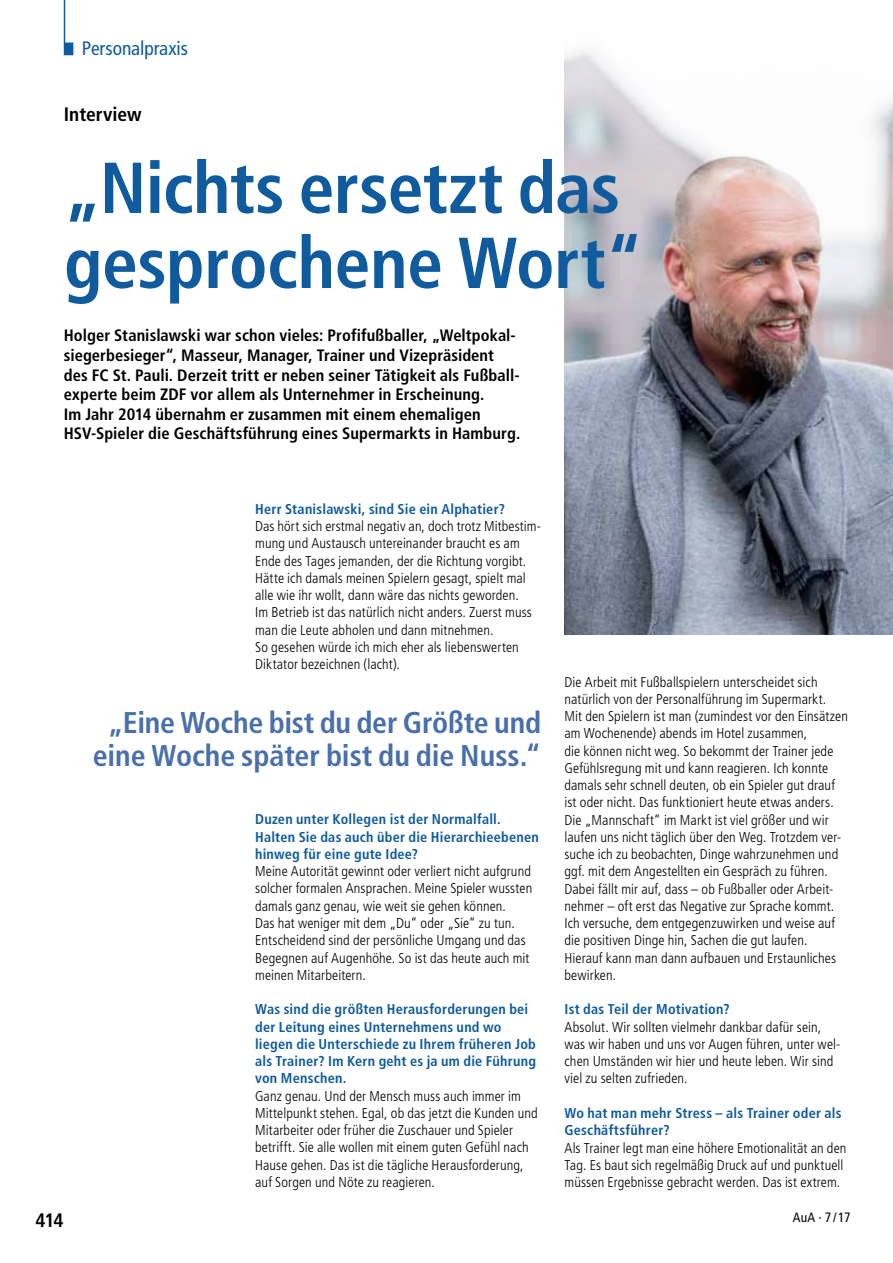
<style>
.page{position:relative;width:893px;height:1263px;background:#fff}
.page>*{position:absolute;margin:0;border:0;box-sizing:border-box;transform-origin:0 0}
.t1{font:700 condensed 72px/75px "Frutiger LT Std";letter-spacing:-.005em;color:#105b9d}
.t2{font:700 condensed 30px/33px "Frutiger LT Std";letter-spacing:-.005em;color:#4970ab;text-align:center}
.t3{font:condensed 19.5px "Frutiger LT Std";letter-spacing:-.005em;color:#105b9d}
.t4{font:700 condensed 19.5px "Frutiger LT Std";color:#000}
.t5{font:700 condensed 16.5px/19.5px "Frutiger LT Std";letter-spacing:.005em;color:#000}
.t6{font:300 condensed 14.25px/17.2px "Frutiger LT Std";letter-spacing:.01em;color:#000}
.t7{font:700 condensed 14.25px/17.2px "Frutiger LT Std";letter-spacing:.015em;color:#105b9d}
.t8{font:condensed 13.5px "Frutiger LT Std";color:#000}
</style>
<div class="page">
<svg style="left:64px;top:0;width:9px;height:55px"></svg>
<img style="left:564px;top:50px;width:329px;height:585px">
<h3 class="t3" style="left:82px;top:37px;width:108px">Personalpraxis</h3>
<h3 class="t4" style="left:64px;top:103px;width:79px">Interview</h3>
<h1 class="t1" style="left:64px;top:151px;width:581px">„Nichts ersetzt das gesprochene Wort“</h1>
<p class="t5" style="left:64px;top:326px;width:458px">Holger Stanislawski war schon vieles: Profifußballer, „Weltpokal&shy;siegerbesieger“, Masseur, Manager, Trainer und Vizepräsident des FC St. Pauli. Derzeit tritt er neben seiner Tätigkeit als Fußball&shy;experte beim ZDF vor allem als Unternehmer in Erscheinung.<br>Im Jahr 2014 übernahm er zusammen mit einem ehemaligen HSV-Spieler die Geschäftsführung eines Supermarkts in Hamburg.</p>
<p class="t7" style="left:255px;top:500px;width:251px">Herr Stanislawski, sind Sie ein Alphatier?</p>
<p class="t6" style="left:255px;top:518px;width:287px">Das hört sich erstmal negativ an, doch trotz Mitbestim&shy;mung und Austausch untereinander braucht es am Ende des Tages jemanden, der die Richtung vorgibt.<br>Hätte ich damals meinen Spielern gesagt, spielt mal alle wie ihr wollt, dann wäre das nichts geworden.<br>Im Betrieb ist das natürlich nicht anders. Zuerst muss man die Leute abholen und dann mitnehmen.<br>So gesehen würde ich mich eher als liebenswerten Diktator bezeichnen (lacht).</p>
<h2 class="t2" style="left:93px;top:706px;width:450px">„Eine Woche bist du der Größte und eine Woche später bist du die Nuss.“</h2>
<p class="t7" style="left:255px;top:811px;width:285px">Duzen unter Kollegen ist der Normalfall.<br>Halten Sie das auch über die Hierarchieebenen hinweg für eine gute Idee?</p>
<p class="t6" style="left:255px;top:863px;width:279px">Meine Autorität gewinnt oder verliert nicht aufgrund solcher formalen Ansprachen. Meine Spieler wussten damals ganz genau, wie weit sie gehen können.<br>Das hat weniger mit dem „Du“ oder „Sie“ zu tun.<br>Entscheidend sind der persönliche Umgang und das Begegnen auf Augenhöhe. So ist das heute auch mit meinen Mitarbeitern.</p>
<p class="t7" style="left:255px;top:1001px;width:282px">Was sind die größten Herausforderungen bei der Leitung eines Unternehmens und wo liegen die Unterschiede zu Ihrem früheren Job als Trainer? Im Kern geht es ja um die Führung von Menschen.</p>
<p class="t6" style="left:255px;top:1087px;width:284px">Ganz genau. Und der Mensch muss auch immer im Mittelpunkt stehen. Egal, ob das jetzt die Kunden und Mitarbeiter oder früher die Zuschauer und Spieler betrifft. Sie alle wollen mit einem guten Gefühl nach Hause gehen. Das ist die tägliche Herausforderung, auf Sorgen und Nöte zu reagieren.</p>
<p class="t6" style="left:564px;top:673px;width:285px">Die Arbeit mit Fußballspielern unterscheidet sich natürlich von der Personalführung im Supermarkt.<br>Mit den Spielern ist man (zumindest vor den Einsätzen am Wochenende) abends im Hotel zusammen,<br>die können nicht weg. So bekommt der Trainer jede Gefühlsregung mit und kann reagieren. Ich konnte damals sehr schnell deuten, ob ein Spieler gut drauf ist oder nicht. Das funktioniert heute etwas anders.<br>Die „Mannschaft“ im Markt ist viel größer und wir laufen uns nicht täglich über den Weg. Trotzdem ver&shy;suche ich zu beobachten, Dinge wahrzunehmen und ggf. mit dem Angestellten ein Gespräch zu führen.<br>Dabei fällt mir auf, dass – ob Fußballer oder Arbeit&shy;nehmer – oft erst das Negative zur Sprache kommt.<br>Ich versuche, dem entgegenzuwirken und weise auf die positiven Dinge hin, Sachen die gut laufen.<br>Hierauf kann man dann aufbauen und Erstaunliches bewirken.</p>
<p class="t7" style="left:564px;top:1001px;width:167px">Ist das Teil der Motivation?</p>
<p class="t6" style="left:564px;top:1018px;width:277px">Absolut. Wir sollten vielmehr dankbar dafür sein, was wir haben und uns vor Augen führen, unter wel&shy;chen Umständen wir hier und heute leben. Wir sind viel zu selten zufrieden.</p>
<p class="t7" style="left:564px;top:1104px;width:279px">Wo hat man mehr Stress – als Trainer oder als<br>Geschäftsführer?</p>
<p class="t6" style="left:564px;top:1139px;width:283px">Als Trainer legt man eine höhere Emotionalität an den<br>Tag. Es baut sich regelmäßig Druck auf und punktuell müssen Ergebnisse gebracht werden. Das ist extrem.</p>
<h3 class="t4" style="left:35px;top:1208px;width:30px">414</h3>
<p class="t8" style="left:793px;top:1209px;width:59px">AuA · 7/17</p>
</div>
